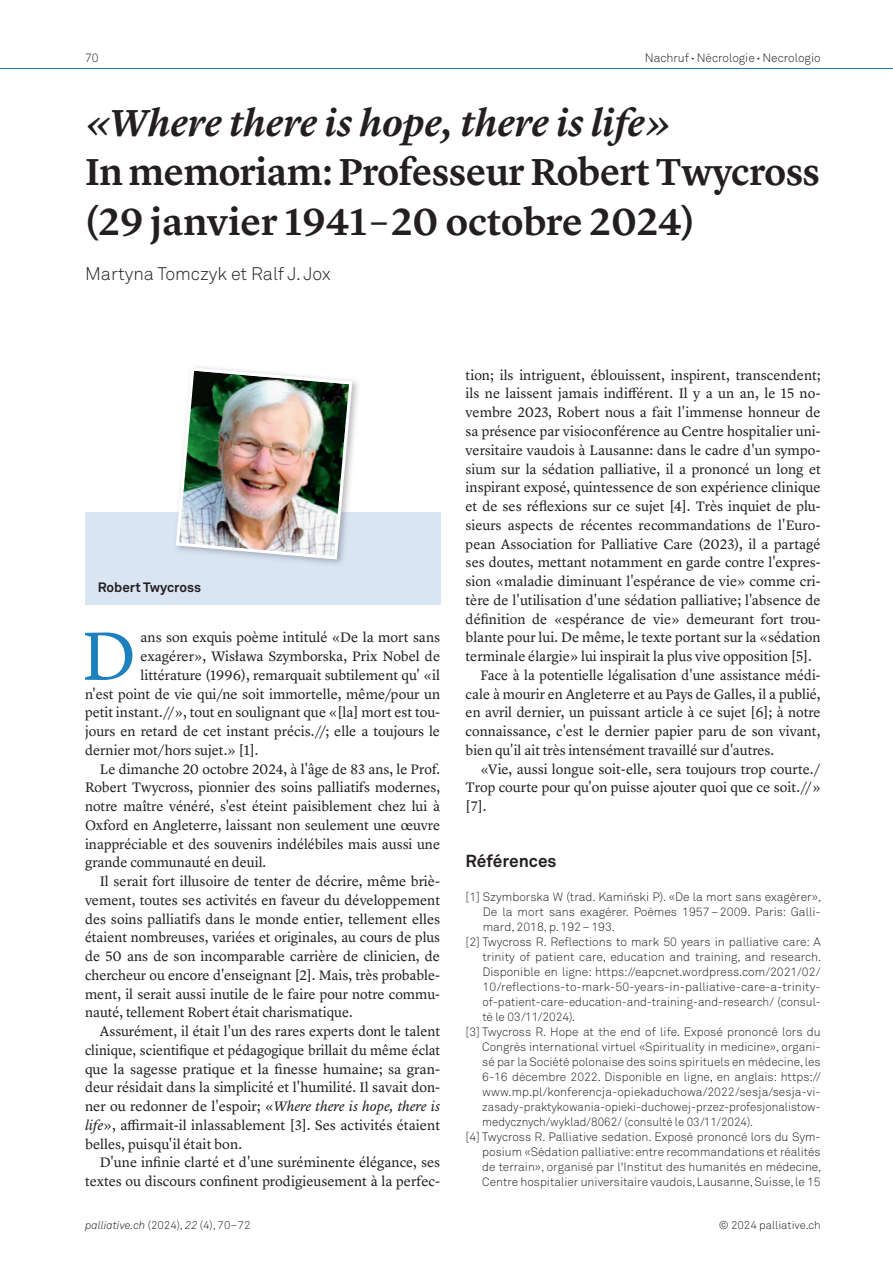
<style>
.page{position:relative;width:893px;height:1263px;background:#fff}
.page>*{position:absolute;margin:0;border:0;box-sizing:border-box;transform-origin:0 0}
.t1{font:70.8px "Lyon Text";color:#1e81bf}
.t2{font:600 39px/49.5px "Lyon Text";letter-spacing:-.01em;color:#231f20}
.t3{font:italic 600 39px "Lyon Text";color:#231f20}
.t4{font:300 18px "Akkurat Pro";color:#231f20}
.t5{font:700 17.25px "Akkurat Pro";color:#231f20}
.t6{font:14.25px "Lyon Text";color:#231f20}
.t7{font:700 13.5px "Akkurat Pro";color:#231f20}
.t8{font:300 12px "Akkurat Pro";color:#231f20}
.t9{font:300 12px "Akkurat Pro";color:#231f20;scale:.95 1}
.t10{font:300 11.25px "Akkurat Pro";color:#231f20}
.s1{font-size:8.25px}
.s2{font-style:italic}
</style>
<div class="page">
<hr style="left:0;top:68px;width:893px;height:1px;background:#1e81bf">
<div style="left:85px;top:512px;width:355px;height:93px;background:#dae5f3"></div>
<img style="left:279px;top:380px;width:79px;height:184px">
<img style="left:176px;top:367px;width:176px;height:192px">
<p class="t8" style="left:85px;top:51px;width:15px">70</p>
<p class="t8" style="left:645px;top:51px;width:177px">Nachruf <span class="s1">•</span> Nécrologie <span class="s1">•</span> Necrologio</p>
<h2 class="t3" style="left:85px;top:93px;width:588px">«Where there is hope, there is life»</h2>
<h2 class="t2" style="left:85px;top:145px;width:737px">In memoriam: Professeur Robert Twycross (29 janvier 1941 – 20 octobre 2024)</h2>
<p class="t4" style="left:85px;top:263px;width:247px">Martyna Tomczyk et Ralf J. Jox</p>
<p class="t7" style="left:98px;top:579px;width:105px">Robert Twycross</p>
<h1 class="t1" style="left:82px;top:602px;width:56px">D</h1>
<p class="t6" style="left:140px;top:627px;width:301px">ans son exquis poème intitulé «De la mort sans</p>
<p class="t6" style="left:140px;top:645px;width:301px">exagérer», Wisława Szymborska, Prix Nobel de</p>
<p class="t6" style="left:140px;top:664px;width:301px">littérature (1996), remarquait subtilement qu' «il</p>
<p class="t6" style="left:85px;top:683px;width:357px">n'est point de vie qui/ne soit immortelle, même/pour un</p>
<p class="t6" style="left:85px;top:702px;width:357px">petit instant.//», tout en soulignant que «[la] mort est tou-</p>
<p class="t6" style="left:85px;top:720px;width:357px">jours en retard de cet instant précis.//; elle a toujours le</p>
<p class="t6" style="left:85px;top:739px;width:175px">dernier mot/hors sujet.» [1].</p>
<p class="t6" style="left:100px;top:758px;width:342px">Le dimanche 20 octobre 2024, à l'âge de 83 ans, le Prof.</p>
<p class="t6" style="left:85px;top:777px;width:357px">Robert Twycross, pionnier des soins palliatifs modernes,</p>
<p class="t6" style="left:85px;top:795px;width:357px">notre maître vénéré, s'est éteint paisiblement chez lui à</p>
<p class="t6" style="left:85px;top:814px;width:357px">Oxford en Angleterre, laissant non seulement une œuvre</p>
<p class="t6" style="left:85px;top:833px;width:357px">inappréciable et des souvenirs indélébiles mais aussi une</p>
<p class="t6" style="left:85px;top:852px;width:183px">grande communauté en deuil.</p>
<p class="t6" style="left:100px;top:870px;width:342px">Il serait fort illusoire de tenter de décrire, même briè-</p>
<p class="t6" style="left:85px;top:889px;width:357px">vement, toutes ses activités en faveur du développement</p>
<p class="t6" style="left:85px;top:908px;width:357px">des soins palliatifs dans le monde entier, tellement elles</p>
<p class="t6" style="left:85px;top:927px;width:357px">étaient nombreuses, variées et originales, au cours de plus</p>
<p class="t6" style="left:85px;top:945px;width:357px">de 50 ans de son incomparable carrière de clinicien, de</p>
<p class="t6" style="left:85px;top:964px;width:357px">chercheur ou encore d'enseignant [2]. Mais, très probable-</p>
<p class="t6" style="left:85px;top:983px;width:356px">ment, il serait aussi inutile de le faire pour notre commu-</p>
<p class="t6" style="left:85px;top:1002px;width:269px">nauté, tellement Robert était charismatique.</p>
<p class="t6" style="left:100px;top:1020px;width:342px">Assurément, il était l'un des rares experts dont le talent</p>
<p class="t6" style="left:85px;top:1039px;width:357px">clinique, scientifique et pédagogique brillait du même éclat</p>
<p class="t6" style="left:85px;top:1058px;width:356px">que la sagesse pratique et la finesse humaine; sa gran-</p>
<p class="t6" style="left:85px;top:1077px;width:357px">deur résidait dans la simplicité et l'humilité. Il savait don-</p>
<p class="t6" style="left:85px;top:1095px;width:357px">ner ou redonner de l'espoir; «<span class="s2">Where there is hope, there is</span></p>
<p class="t6" style="left:85px;top:1114px;width:357px"><span class="s2">life</span>», affirmait-il inlassablement [3]. Ses activités étaient</p>
<p class="t6" style="left:85px;top:1133px;width:159px">belles, puisqu'il était bon.</p>
<p class="t6" style="left:100px;top:1152px;width:342px">D'une infinie clarté et d'une suréminente élégance, ses</p>
<p class="t6" style="left:85px;top:1170px;width:357px">textes ou discours confinent prodigieusement à la perfec-</p>
<p class="t6" style="left:466px;top:364px;width:357px">tion; ils intriguent, éblouissent, inspirent, transcendent;</p>
<p class="t6" style="left:466px;top:383px;width:357px">ils ne laissent jamais indifférent. Il y a un an, le 15 no-</p>
<p class="t6" style="left:466px;top:402px;width:357px">vembre 2023, Robert nous a fait l'immense honneur de</p>
<p class="t6" style="left:466px;top:420px;width:357px">sa présence par visioconférence au Centre hospitalier uni-</p>
<p class="t6" style="left:466px;top:439px;width:357px">versitaire vaudois à Lausanne: dans le cadre d'un sympo-</p>
<p class="t6" style="left:466px;top:458px;width:357px">sium sur la sédation palliative, il a prononcé un long et</p>
<p class="t6" style="left:466px;top:477px;width:357px">inspirant exposé, quintessence de son expérience clinique</p>
<p class="t6" style="left:466px;top:495px;width:357px">et de ses réflexions sur ce sujet [4]. Très inquiet de plu-</p>
<p class="t6" style="left:466px;top:514px;width:357px">sieurs aspects de récentes recommandations de l'Euro-</p>
<p class="t6" style="left:466px;top:533px;width:356px">pean Association for Palliative Care (2023), il a partagé</p>
<p class="t6" style="left:466px;top:552px;width:357px">ses doutes, mettant notamment en garde contre l'expres-</p>
<p class="t6" style="left:466px;top:570px;width:357px">sion «maladie diminuant l'espérance de vie» comme cri-</p>
<p class="t6" style="left:466px;top:589px;width:357px">tère de l'utilisation d'une sédation palliative; l'absence de</p>
<p class="t6" style="left:466px;top:608px;width:357px">définition de «espérance de vie» demeurant fort trou-</p>
<p class="t6" style="left:466px;top:627px;width:357px">blante pour lui. De même, le texte portant sur la «sédation</p>
<p class="t6" style="left:466px;top:645px;width:348px">terminale élargie» lui inspirait la plus vive opposition [5].</p>
<p class="t6" style="left:480px;top:664px;width:342px">Face à la potentielle légalisation d'une assistance médi-</p>
<p class="t6" style="left:466px;top:683px;width:357px">cale à mourir en Angleterre et au Pays de Galles, il a publié,</p>
<p class="t6" style="left:466px;top:702px;width:357px">en avril dernier, un puissant article à ce sujet [6]; à notre</p>
<p class="t6" style="left:466px;top:720px;width:357px">connaissance, c'est le dernier papier paru de son vivant,</p>
<p class="t6" style="left:466px;top:739px;width:310px">bien qu'il ait très intensément travaillé sur d'autres.</p>
<p class="t6" style="left:480px;top:758px;width:342px">«Vie, aussi longue soit-elle, sera toujours trop courte./</p>
<p class="t6" style="left:466px;top:777px;width:357px">Trop courte pour qu'on puisse ajouter quoi que ce soit.//»</p>
<p class="t6" style="left:466px;top:795px;width:22px">[7].</p>
<p class="t5" style="left:466px;top:850px;width:92px">Références</p>
<p class="t8" style="left:466px;top:889px;width:357px">[1] Szymborska W (trad. Kamiński P). «De la mort sans exagérer»,</p>
<p class="t8" style="left:483px;top:904px;width:339px">De la mort sans exagérer. Poèmes 1957 – 2009. Paris: Galli-</p>
<p class="t8" style="left:483px;top:919px;width:134px">mard, 2018, p. 192 – 193.</p>
<p class="t8" style="left:466px;top:934px;width:357px">[2] Twycross R. Reflections to mark 50 years in palliative care: A</p>
<p class="t8" style="left:482px;top:949px;width:340px">trinity of patient care, education and training, and research.</p>
<p class="t8" style="left:482px;top:964px;width:340px">Disponible en ligne: https://eapcnet.wordpress.com/2021/02/</p>
<p class="t8" style="left:482px;top:979px;width:340px">10/reflections-to-mark-50-years-in-palliative-care-a-trinity-</p>
<p class="t8" style="left:482px;top:994px;width:340px">of-patient-care-education-and-training-and-research/ (consul-</p>
<p class="t8" style="left:482px;top:1009px;width:94px">té le 03/11/2024).</p>
<p class="t8" style="left:466px;top:1024px;width:357px">[3] Twycross R. Hope at the end of life. Exposé prononcé lors du</p>
<p class="t8" style="left:482px;top:1039px;width:340px">Congrès international virtuel «Spirituality in medicine», organi-</p>
<p class="t8" style="left:482px;top:1054px;width:340px">sé par la Société polonaise des soins spirituels en médecine, les</p>
<p class="t8" style="left:482px;top:1069px;width:340px">6-16 décembre 2022. Disponible en ligne, en anglais: https://</p>
<p class="t8" style="left:482px;top:1084px;width:340px">www.mp.pl/konferencja-opiekaduchowa/2022/sesja/sesja-vi-</p>
<p class="t9" style="left:482px;top:1099px;width:358px">zasady-praktykowania-opieki-duchowej-przez-profesjonalistow-</p>
<p class="t9" style="left:482px;top:1114px;width:287px">medycznych/wyklad/8062/ (consulté le 03/11/2024).</p>
<p class="t8" style="left:466px;top:1129px;width:357px">[4] Twycross R. Palliative sedation. Exposé prononcé lors du Sym-</p>
<p class="t8" style="left:482px;top:1144px;width:340px">posium «Sédation palliative: entre recommandations et réalités</p>
<p class="t8" style="left:482px;top:1159px;width:341px">de terrain», organisé par l'Institut des humanités en médecine,</p>
<p class="t8" style="left:482px;top:1174px;width:340px">Centre hospitalier universitaire vaudois, Lausanne, Suisse, le 15</p>
<p class="t10" style="left:85px;top:1219px;width:167px"><span class="s2">palliative.ch</span> (2024), <span class="s2">22</span> (4), 70– 72</p>
<p class="t10" style="left:719px;top:1219px;width:103px">© 2024 palliative.ch</p>
</div>
